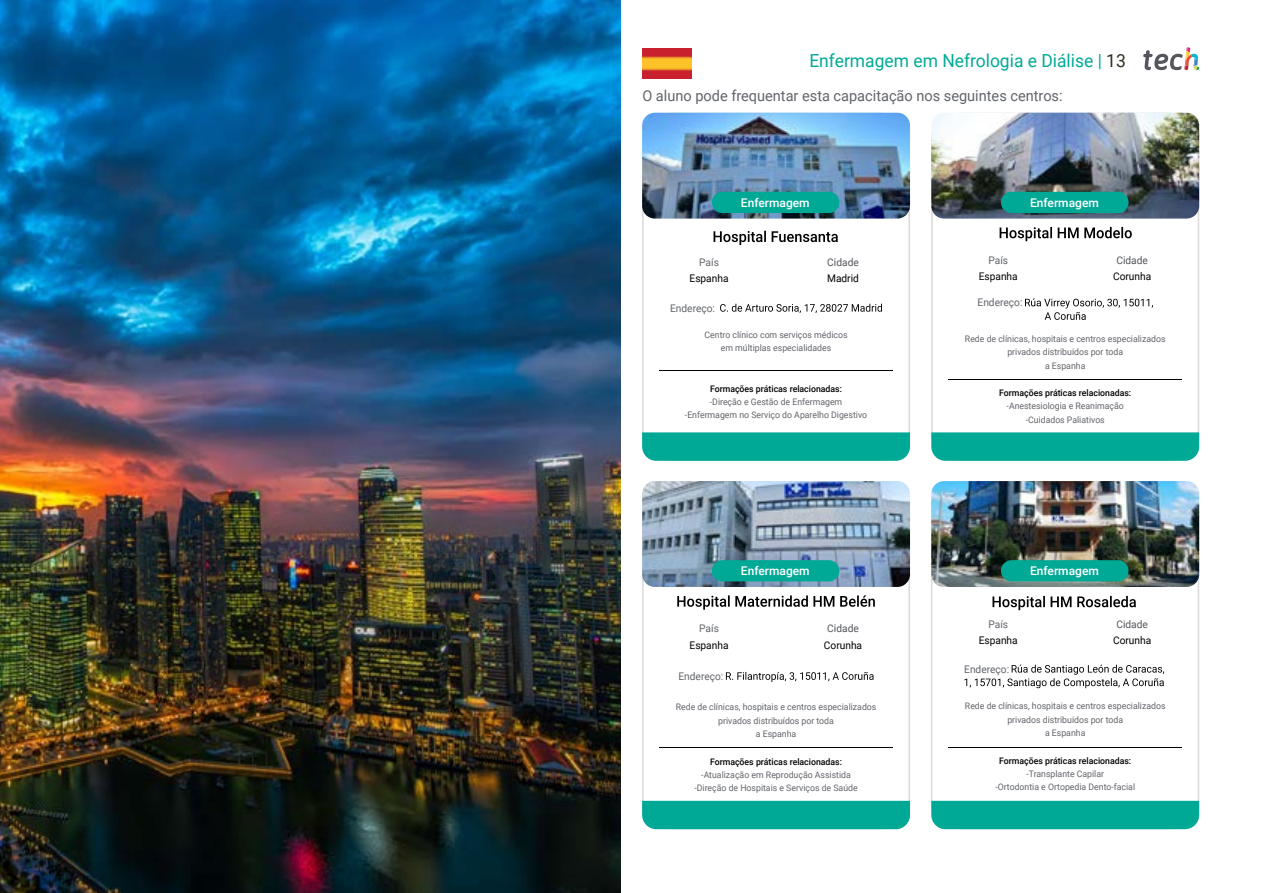
<style>
.page{position:relative;width:1263px;height:893px;background:#fff}
.page>*{position:absolute;margin:0;border:0;box-sizing:border-box;transform-origin:0 0}
.t1{font:18px "Roboto";color:#00aa97}
.t2{font:15px "Roboto";color:#61646a}
.t3{font:500 12px "Roboto";color:#fff}
.t4{font:10.5px "Roboto";color:#000}
.t5{font:10.5px "Roboto";color:#61646a}
.t6{font:10.5px "Roboto";color:#52555b}
.t7{font:9px/13.5px "Roboto";color:#61646a;text-align:center}
.t8{font:500 9px "Roboto";color:#000}
.s1{color:#312e20}
</style>
<div class="page">
<svg style="left:1143px;top:47px;width:56px;height:24px"></svg>
<img style="left:642px;top:49px;width:49px;height:30px">
<img style="left:0;top:0;width:621px;height:893px">
<svg style="left:642px;top:112px;width:269px;height:325px"></svg>
<img style="left:642px;top:113px;width:268px;height:106px">
<div style="left:712px;top:192px;width:127px;height:21px;background:#00a996;border-radius:11px"></div>
<svg style="left:642px;top:432px;width:268px;height:29px;background:#07ab99"></svg>
<hr style="left:659px;top:371px;width:234px;height:1px;background:#000">
<svg style="left:713px;top:231px;width:125px;height:14px"></svg>
<svg style="left:720px;top:304px;width:162px;height:9px"></svg>
<svg style="left:931px;top:112px;width:269px;height:337px"></svg>
<img style="left:931px;top:113px;width:268px;height:106px">
<div style="left:1001px;top:192px;width:127px;height:21px;background:#00a996;border-radius:11px"></div>
<svg style="left:931px;top:432px;width:268px;height:29px;background:#08ab99"></svg>
<hr style="left:948px;top:379px;width:234px;height:1px;background:#000">
<svg style="left:999px;top:227px;width:133px;height:14px"></svg>
<svg style="left:1025px;top:298px;width:128px;height:22px"></svg>
<svg style="left:642px;top:533px;width:269px;height:297px"></svg>
<img style="left:642px;top:481px;width:268px;height:106px">
<div style="left:712px;top:560px;width:127px;height:21px;background:#00a996;border-radius:11px"></div>
<div style="left:642px;top:801px;width:268px;height:28px;background:#00a996"></div>
<hr style="left:659px;top:747px;width:234px;height:1px;background:#000">
<svg style="left:677px;top:595px;width:198px;height:15px"></svg>
<svg style="left:726px;top:672px;width:148px;height:10px"></svg>
<svg style="left:931px;top:493px;width:269px;height:337px"></svg>
<img style="left:931px;top:481px;width:268px;height:106px">
<div style="left:1001px;top:560px;width:127px;height:21px;background:#00a996;border-radius:11px"></div>
<div style="left:931px;top:801px;width:268px;height:28px;background:#00a996"></div>
<hr style="left:948px;top:747px;width:234px;height:1px;background:#000">
<svg style="left:992px;top:596px;width:144px;height:14px"></svg>
<svg style="left:964px;top:665px;width:200px;height:23px"></svg>
<h1 class="t1" style="left:809px;top:48px;width:318px">Enfermagem em Nefrologia e Diálise | <span class="s1">13</span></h1>
<h2 class="t2" style="left:642px;top:86px;width:422px">O aluno pode frequentar esta capacitação nos seguintes centros:</h2>
<h3 class="t3" style="left:741px;top:194px;width:70px">Enfermagem</h3>
<h3 class="t3" style="left:1030px;top:194px;width:70px">Enfermagem</h3>
<p class="t5" style="left:699px;top:255px;width:21px">País</p>
<p class="t4" style="left:689px;top:271px;width:41px">Espanha</p>
<p class="t6" style="left:827px;top:255px;width:33px">Cidade</p>
<p class="t4" style="left:827px;top:271px;width:33px">Madrid</p>
<p class="t5" style="left:988px;top:253px;width:21px">País</p>
<p class="t4" style="left:979px;top:269px;width:41px">Espanha</p>
<p class="t6" style="left:1116px;top:253px;width:33px">Cidade</p>
<p class="t4" style="left:1113px;top:269px;width:40px">Corunha</p>
<p class="t5" style="left:670px;top:300px;width:46px">Endereço:</p>
<p class="t7" style="left:705px;top:327px;width:144px">Centro clínico com serviços médicos em múltiplas especialidades</p>
<p class="t8" style="left:710px;top:382px;width:134px">Formações práticas relacionadas:</p>
<p class="t7" style="left:685px;top:395px;width:184px">-Direção e Gestão de Enfermagem -Enfermagem no Serviço do Aparelho Digestivo</p>
<p class="t5" style="left:977px;top:295px;width:46px">Endereço:</p>
<p class="t7" style="left:965px;top:332px;width:202px">Rede de clínicas, hospitais e centros especializados privados distribuídos por toda<br>a Espanha</p>
<p class="t8" style="left:999px;top:387px;width:134px">Formações práticas relacionadas:</p>
<p class="t7" style="left:1006px;top:399px;width:119px">-Anestesiologia e Reanimação -Cuidados Paliativos</p>
<h3 class="t3" style="left:741px;top:563px;width:70px">Enfermagem</h3>
<h3 class="t3" style="left:1030px;top:563px;width:70px">Enfermagem</h3>
<p class="t5" style="left:699px;top:621px;width:21px">País</p>
<p class="t4" style="left:689px;top:638px;width:41px">Espanha</p>
<p class="t6" style="left:827px;top:621px;width:33px">Cidade</p>
<p class="t4" style="left:824px;top:638px;width:40px">Corunha</p>
<p class="t5" style="left:988px;top:617px;width:21px">País</p>
<p class="t4" style="left:979px;top:633px;width:41px">Espanha</p>
<p class="t6" style="left:1116px;top:617px;width:33px">Cidade</p>
<p class="t4" style="left:1113px;top:633px;width:40px">Corunha</p>
<p class="t5" style="left:678px;top:669px;width:46px">Endereço:</p>
<p class="t7" style="left:676px;top:700px;width:202px">Rede de clínicas, hospitais e centros especializados privados distribuídos por toda<br>a Espanha</p>
<p class="t8" style="left:710px;top:755px;width:134px">Formações práticas relacionadas:</p>
<p class="t7" style="left:694px;top:768px;width:165px">-Atualização em Reprodução Assistida -Direção de Hospitais e Serviços de Saúde</p>
<p class="t5" style="left:964px;top:661px;width:46px">Endereço:</p>
<p class="t7" style="left:965px;top:699px;width:202px">Rede de clínicas, hospitais e centros especializados privados distribuídos por toda<br>a Espanha</p>
<p class="t8" style="left:999px;top:754px;width:134px">Formações práticas relacionadas:</p>
<p class="t7" style="left:995px;top:767px;width:141px">-Transplante Capilar<br>-Ortodontia e Ortopedia Dento-facial</p>
</div>
